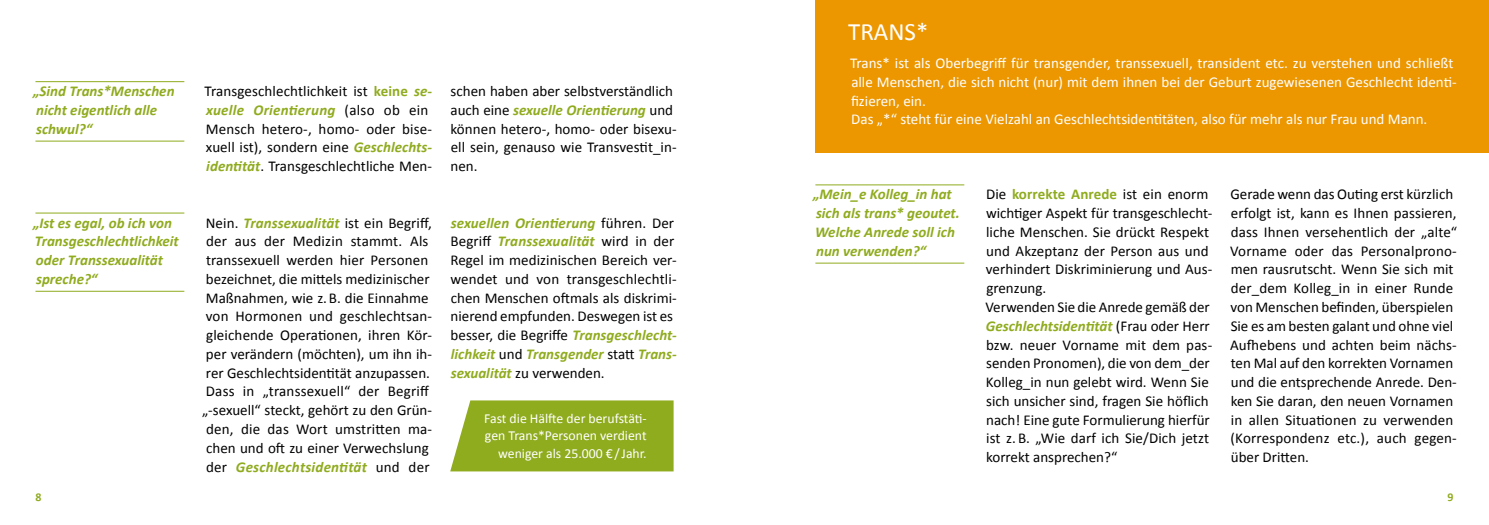
<style>
.page{position:relative;width:1489px;height:525px;background:#fff}
.page>*{position:absolute;margin:0;border:0;box-sizing:border-box;transform-origin:0 0}
.t1{font:25px "Calibri";color:#fff}
.t2{font:15px/18.8px "Calibri";color:#000}
.t3{font:15px/18.8px "Calibri";color:#fff}
.t4{font:italic 700 15px/18.8px "Calibri";color:#8fab1e}
.t5{font:13.75px/17.5px "Calibri";color:#fff;text-align:right}
.t6{font:700 11.88px "Calibri";color:#8fab1e}
.s1{font-weight:700;color:#8fab1e}
.s2{font-weight:700;font-style:italic;color:#8fab1e}
</style>
<div class="page">
<hr style="left:35px;top:81px;width:149px;height:1px;background:#8fab1e">
<hr style="left:35px;top:141px;width:149px;height:1px;background:#8fab1e">
<hr style="left:35px;top:213px;width:149px;height:1px;background:#8fab1e">
<hr style="left:35px;top:291px;width:149px;height:1px;background:#8fab1e">
<div style="left:450px;top:400px;width:223px;height:71px;background:#8fab1e"></div>
<div style="left:815px;top:0;width:673px;height:152px;background:#ec9600"></div>
<hr style="left:815px;top:184px;width:149px;height:1px;background:#8fab1e">
<hr style="left:815px;top:263px;width:149px;height:1px;background:#8fab1e">
<h3 class="t4" style="left:33px;top:82px;width:143px">„Sind Trans*Menschen nicht eigentlich alle schwul?“</h3>
<p class="t2" style="left:205px;top:82px;width:229px">Transgeschlechtlichkeit ist <span class="s1">keine</span> <span class="s2">se&shy;xuelle Orientierung</span> (also ob ein Mensch hetero-, homo- oder bise&shy;xuell ist), sondern eine <span class="s2">Geschlechts&shy;identität</span>. Transgeschlechtliche Men-</p>
<p class="t2" style="left:450px;top:82px;width:228px">schen haben aber selbstverständlich auch eine <span class="s2">sexuelle Orientierung</span> und können hetero-, homo- oder bisexu&shy;ell sein, genauso wie Transvestit_in&shy;nen.</p>
<h3 class="t4" style="left:33px;top:213px;width:147px">„Ist es egal, ob ich von<br>Transgeschlechtlichkeit oder Transsexualität spreche?“</h3>
<p class="t2" style="left:202px;top:213px;width:232px">Nein. <span class="s2">Transsexualität</span> ist ein Begriff, der aus der Medizin stammt. Als transsexuell werden hier Personen bezeichnet, die mittels medizinischer Maßnahmen, wie z. B. die Einnahme von Hormonen und geschlechtsan&shy;gleichende Operationen, ihren Kör&shy;per verändern (möchten), um ihn ih&shy;rer Geschlechtsidentität anzupassen.<br>Dass in „transsexuell“ der Begriff „-sexuell“ steckt, gehört zu den Grün&shy;den, die das Wort umstritten ma&shy;chen und oft zu einer Verwechslung der <span class="s2">Geschlechtsidentität</span> und der</p>
<p class="t2" style="left:450px;top:213px;width:228px"><span class="s2">sexuellen Orientierung</span> führen. Der Begriff <span class="s2">Transsexualität</span> wird in der Regel im medizinischen Bereich ver&shy;wendet und von transgeschlechtli&shy;chen Menschen oftmals als diskrimi&shy;nierend empfunden. Deswegen ist es besser, die Begriffe <span class="s2">Transgeschlecht&shy;lichkeit</span> und <span class="s2">Transgender</span> statt <span class="s2">Trans&shy;sexualität</span> zu verwenden.</p>
<p class="t5" style="left:484px;top:409px;width:164px">Fast die Hälfte der berufstäti&shy;gen Trans*Personen verdient weniger als 25.000 € / Jahr.</p>
<h2 class="t1" style="left:848px;top:16px;width:82px">TRANS*</h2>
<p class="t3" style="left:850px;top:54px;width:608px">Trans* ist als Oberbegriff für transgender, transsexuell, transident etc. zu verstehen und schließt alle Menschen, die sich nicht (nur) mit dem ihnen bei der Geburt zugewiesenen Geschlecht identi&shy;fizieren, ein.</p>
<p class="t3" style="left:851px;top:110px;width:577px">Das „*“ steht für eine Vielzahl an Geschlechtsidentitäten, also für mehr als nur Frau und Mann.</p>
<h3 class="t4" style="left:813px;top:185px;width:148px">„Mein_e Kolleg_in hat sich als trans* geoutet.<br>Welche Anrede soll ich nun verwenden?“</h3>
<p class="t2" style="left:985px;top:185px;width:228px">Die <span class="s1">korrekte Anrede</span> ist ein enorm wichtiger Aspekt für transgeschlecht&shy;liche Menschen. Sie drückt Respekt und Akzeptanz der Person aus und verhindert Diskriminierung und Aus&shy;grenzung.</p>
<p class="t2" style="left:985px;top:297px;width:228px">Verwenden Sie die Anrede gemäß der <span class="s2">Geschlechtsidentität</span> (Frau oder Herr bzw. neuer Vorname mit dem pas&shy;senden Pronomen), die von dem_der Kolleg_in nun gelebt wird. Wenn Sie sich unsicher sind, fragen Sie höflich nach! Eine gute Formulierung hierfür ist z. B. „Wie darf ich Sie/Dich jetzt korrekt ansprechen?“</p>
<p class="t2" style="left:1230px;top:185px;width:228px">Gerade wenn das Outing erst kürzlich erfolgt ist, kann es Ihnen passieren, dass Ihnen versehentlich der „alte“ Vorname oder das Personalprono&shy;men rausrutscht. Wenn Sie sich mit der_dem Kolleg_in in einer Runde von Menschen befinden, überspielen Sie es am besten galant und ohne viel Aufhebens und achten beim nächs&shy;ten Mal auf den korrekten Vornamen und die entsprechende Anrede. Den&shy;ken Sie daran, den neuen Vornamen in allen Situationen zu verwenden (Korrespondenz etc.), auch gegen&shy;über Dritten.</p>
<p class="t6" style="left:35px;top:489px;width:8px">8</p>
<p class="t6" style="left:1447px;top:489px;width:8px">9</p>
</div>
